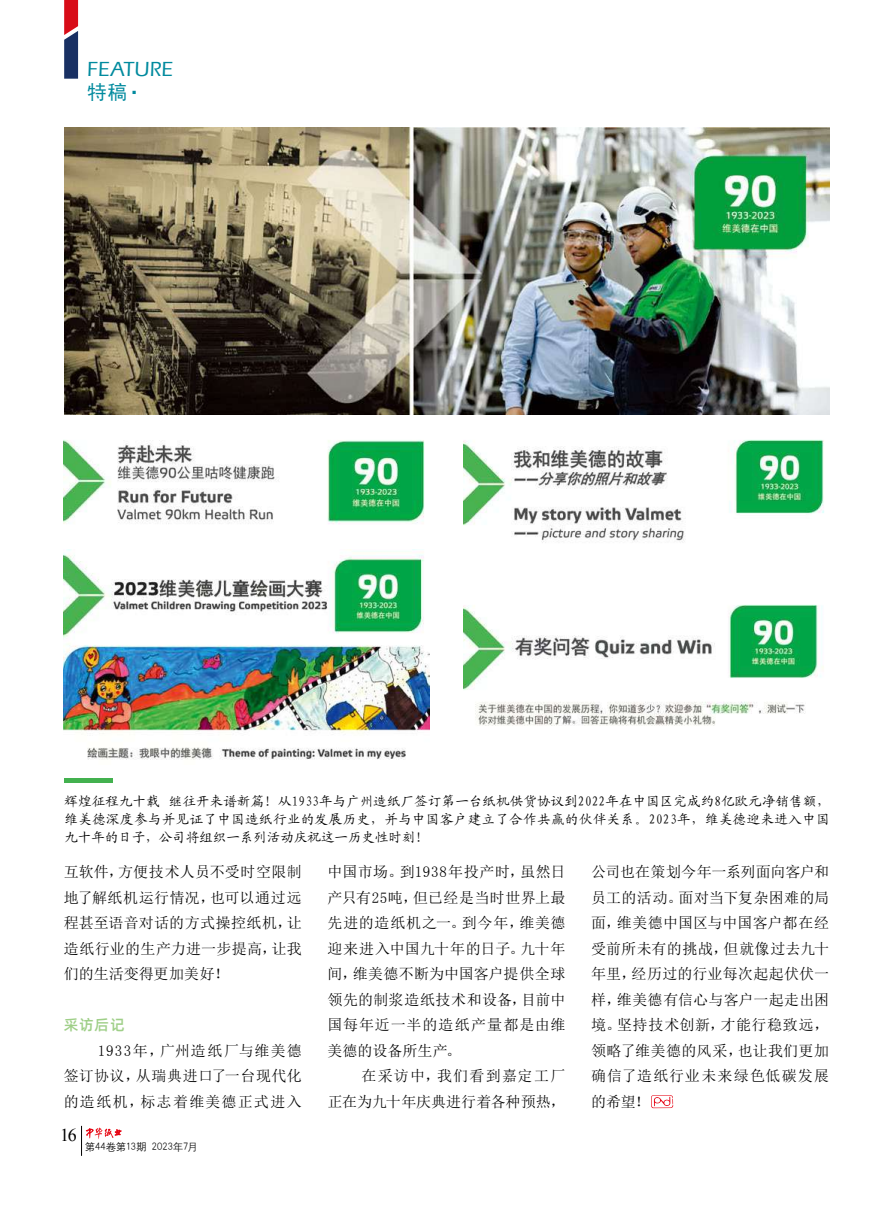
<style>
.page{position:relative;width:893px;height:1212px;background:#fff}
.page>*{position:absolute;margin:0;border:0;box-sizing:border-box;transform-origin:0 0}
.t1{font:500 21px "Eras ITC";color:#008a9e}
.t2{font:19.5px "Sim Hei";color:#008a9e}
.t3{font:18px "Times New Roman";color:#000}
.t4{font:15px/25.5px "Sim Sun";letter-spacing:.035em;color:#000;text-align:justify}
.t5{font:15px/25.5px "Sim Sun";letter-spacing:.015em;color:#000;text-align:right}
.t6{font:700 15px "Alibaba Pu Hui Ti 2 75 Semi";color:#9fcf88}
.t7{font:13.5px/18px "Kai Ti GB2312";color:#000;text-align:justify}
.t8{font:10.5px "H Yg 2 gj";letter-spacing:-.01em;color:#000}
.s1{font-size:21px}
</style>
<div class="page">
<img style="left:64px;top:550px;width:365px;height:210px">
<img style="left:651px;top:1095px;width:22px;height:13px">
<hr style="left:65px;top:779px;width:48px;height:4px;background:#43b14f">
<img style="left:65px;top:128px;width:764px;height:286px">
<img style="left:64px;top:440px;width:361px;height:84px">
<img style="left:463px;top:439px;width:361px;height:104px">
<img style="left:463px;top:604px;width:361px;height:122px">
<svg style="left:64px;top:0;width:14px;height:79px"></svg>
<hr style="left:81px;top:1126px;width:1px;height:30px;background:#000">
<svg style="left:96px;top:1127px;width:6px;height:6px"></svg>
<h1 class="t1" style="left:87px;top:58px;width:88px">FEATURE</h1>
<h2 class="t2" style="left:87px;top:82px;width:59px">特稿<span class="s1">·</span></h2>
<p class="t7" style="left:65px;top:792px;width:767px">辉煌征程九十载 继往开来谱新篇！从1933年与广州造纸厂签订第一台纸机供货协议到2022年在中国区完成约8亿欧元净销售额，维美德深度参与并见证了中国造纸行业的发展历史，并与中国客户建立了合作共赢的伙伴关系。2023年，维美德迎来进入中国九十年的日子，公司将组织一系列活动庆祝这一历史性时刻！</p>
<p class="t4" style="left:64px;top:859px;width:240px">互软件，方便技术人员不受时空限制地了解纸机运行情况，也可以通过远程甚至语音对话的方式操控纸机，让造纸行业的生产力进一步提高，让我们的生活变得更加美好！</p>
<p class="t6" style="left:64px;top:1013px;width:63px">采访后记</p>
<p class="t4" style="left:64px;top:1037px;width:240px;text-indent:34px">1933年，广州造纸厂与维美德签订协议，从瑞典进口了一台现代化的造纸机，标志着维美德正式进入</p>
<p class="t3" style="left:60px;top:1123px;width:18px">16</p>
<p class="t8" style="left:85px;top:1142px;width:115px">第44卷第13期 2023年7月</p>
<p class="t4" style="left:327px;top:859px;width:240px">中国市场。到1938年投产时，虽然日产只有25吨，但已经是当时世界上最先进的造纸机之一。到今年，维美德迎来进入中国九十年的日子。九十年间，维美德不断为中国客户提供全球领先的制浆造纸技术和设备，目前中国每年近一半的造纸产量都是由维美德的设备所生产。</p>
<p class="t5" style="left:327px;top:1063px;width:240px">在采访中，我们看到嘉定工厂<br>正在为九十年庆典进行着各种预热，</p>
<p class="t4" style="left:591px;top:859px;width:240px">公司也在策划今年一系列面向客户和员工的活动。面对当下复杂困难的局面，维美德中国区与中国客户都在经受前所未有的挑战，但就像过去九十年里，经历过的行业每次起起伏伏一样，维美德有信心与客户一起走出困境。坚持技术创新，才能行稳致远，领略了维美德的风采，也让我们更加确信了造纸行业未来绿色低碳发展的希望！</p>
</div>
